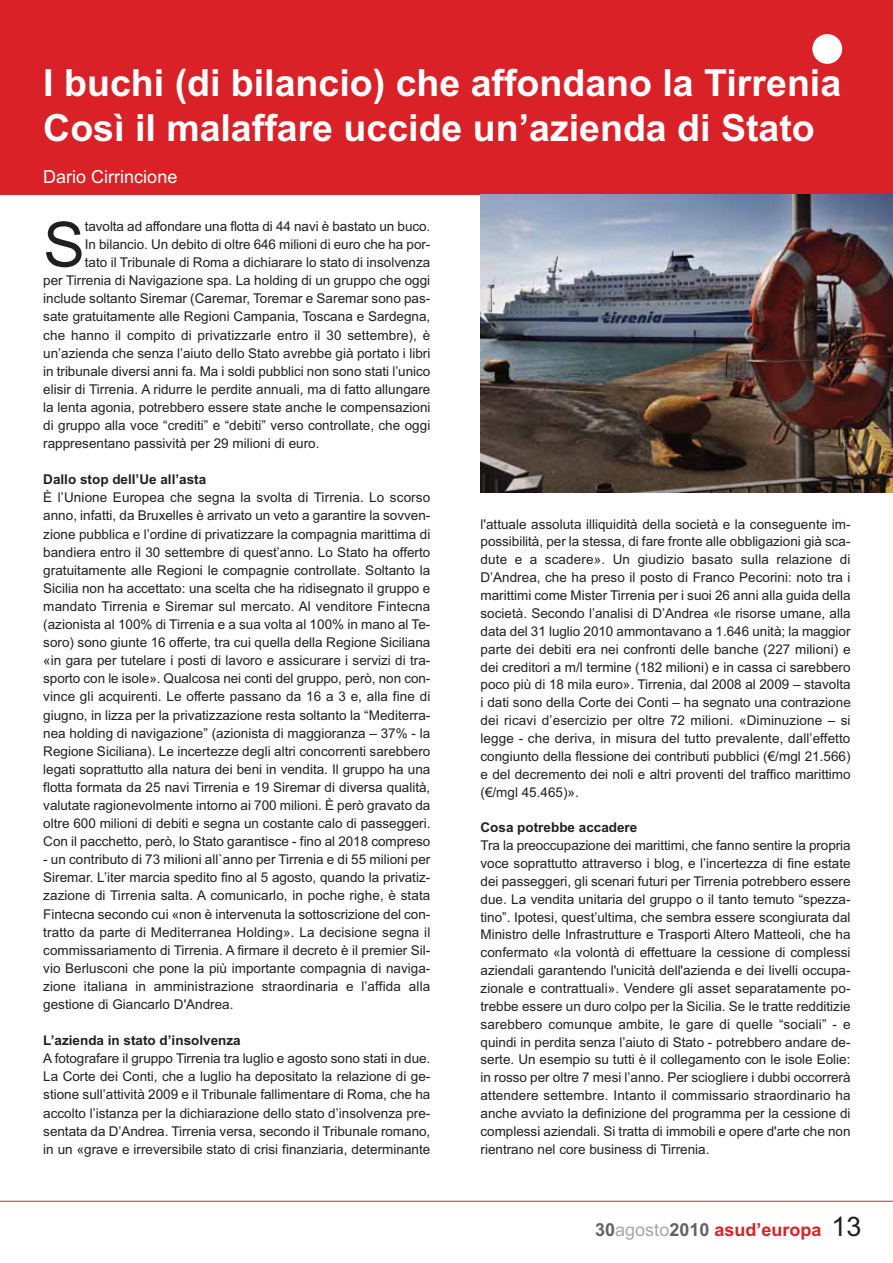
<style>
.page{position:relative;width:893px;height:1263px;background:#fff}
.page>*{position:absolute;margin:0;border:0;box-sizing:border-box;transform-origin:0 0}
.t1{font:62.25px "Arial";color:#231f20}
.t2{font:700 37.5px/45px "Arial";color:#fff}
.t3{font:700 18px "Arial";color:#da2128}
.t4{font:18px "Arial";color:#fff}
.t5{font:13.5px/18.1px "Arial";color:#231f20;text-align:justify}
.t6{font:700 13.5px "Arial";color:#231f20}
.s1{color:#656262}
.s2{font-weight:400;color:#a9a7a6}
.s3{font-weight:400;font-size:27px;color:#231f20}
</style>
<div class="page">
<div style="left:0;top:0;width:892px;height:194px;background:#da2128"></div>
<hr style="left:0;top:1201px;width:892px;height:1px;background:#da2128">
<div style="left:812px;top:34px;width:30px;height:30px;background:#fff;border-radius:50%"></div>
<img style="left:480px;top:195px;width:412px;height:297px">
<h2 class="t2" style="left:43px;top:64px;width:799px">I buchi (di bilancio) che affondano la Tirrenia<br>Così il malaffare uccide un’azienda di Stato</h2>
<h3 class="t4" style="left:43px;top:170px;width:135px">Dario Cirrincione</h3>
<h1 class="t1" style="left:43px;top:222px;width:43px">S</h1>
<p class="t5" style="left:85px;top:219px;width:347px">tavolta ad affondare una flotta di 44 navi è bastato un buco.</p>
<p class="t5" style="left:85px;top:237px;width:347px">In bilancio. Un debito di oltre 646 milioni di euro che ha por-</p>
<p class="t5" style="left:85px;top:255px;width:347px">tato il Tribunale di Roma a dichiarare lo stato di insolvenza</p>
<p class="t5" style="left:43px;top:273px;width:388px">per Tirrenia di Navigazione spa. La holding di un gruppo che oggi</p>
<p class="t5" style="left:43px;top:291px;width:388px">include soltanto Siremar (Caremar, Toremar e Saremar sono pas-</p>
<p class="t5" style="left:43px;top:309px;width:388px">sate gratuitamente alle Regioni Campania, Toscana e Sardegna,</p>
<p class="t5" style="left:43px;top:327px;width:388px">che hanno il compito di privatizzarle entro il 30 settembre), è</p>
<p class="t5" style="left:43px;top:345px;width:388px">un’azienda che senza l’aiuto dello Stato avrebbe già portato i libri</p>
<p class="t5" style="left:43px;top:363px;width:388px">in tribunale diversi anni fa. Ma i soldi pubblici non sono stati l’unico</p>
<p class="t5" style="left:43px;top:381px;width:388px">elisir di Tirrenia. A ridurre le perdite annuali, ma di fatto allungare</p>
<p class="t5" style="left:43px;top:399px;width:389px">la lenta agonia, potrebbero essere state anche le compensazioni</p>
<p class="t5" style="left:43px;top:418px;width:388px">di gruppo alla voce “crediti” e “debiti” verso controllate, che oggi</p>
<p class="t5" style="left:43px;top:436px;width:278px">rappresentano passività per 29 milioni di euro.</p>
<p class="t6" style="left:43px;top:475px;width:164px">Dallo stop dell’Ue all’asta</p>
<p class="t5" style="left:43px;top:490px;width:388px">È l’Unione Europea che segna la svolta di Tirrenia. Lo scorso anno, infatti, da Bruxelles è arrivato un veto a garantire la sovven&shy;zione pubblica e l’ordine di privatizzare la compagnia marittima di bandiera entro il 30 settembre di quest’anno. Lo Stato ha offerto gratuitamente alle Regioni le compagnie controllate. Soltanto la Sicilia non ha accettato: una scelta che ha ridisegnato il gruppo e mandato Tirrenia e Siremar sul mercato. Al venditore Fintecna (azionista al 100% di Tirrenia e a sua volta al 100% in mano al Te&shy;soro) sono giunte 16 offerte, tra cui quella della Regione Siciliana «in gara per tutelare i posti di lavoro e assicurare i servizi di tra&shy;sporto con le isole». Qualcosa nei conti del gruppo, però, non con&shy;vince gli acquirenti. Le offerte passano da 16 a 3 e, alla fine di giugno, in lizza per la privatizzazione resta soltanto la “Mediterra&shy;nea holding di navigazione” (azionista di maggioranza – 37% - la Regione Siciliana). Le incertezze degli altri concorrenti sarebbero legati soprattutto alla natura dei beni in vendita. Il gruppo ha una flotta formata da 25 navi Tirrenia e 19 Siremar di diversa qualità, valutate ragionevolmente intorno ai 700 milioni. È però gravato da oltre 600 milioni di debiti e segna un costante calo di passeggeri.<br>Con il pacchetto, però, lo Stato garantisce - fino al 2018 compreso</p>
<p class="t5" style="left:43px;top:852px;width:388px">- un contributo di 73 milioni all`anno per Tirrenia e di 55 milioni per Siremar. L’iter marcia spedito fino al 5 agosto, quando la privatiz&shy;zazione di Tirrenia salta. A comunicarlo, in poche righe, è stata Fintecna secondo cui «non è intervenuta la sottoscrizione del con&shy;tratto da parte di Mediterranea Holding». La decisione segna il commissariamento di Tirrenia. A firmare il decreto è il premier Sil&shy;vio Berlusconi che pone la più importante compagnia di naviga&shy;zione italiana in amministrazione straordinaria e l’affida alla gestione di Giancarlo D'Andrea.</p>
<p class="t6" style="left:43px;top:1036px;width:199px">L’azienda in stato d’insolvenza</p>
<p class="t5" style="left:43px;top:1051px;width:388px">A fotografare il gruppo Tirrenia tra luglio e agosto sono stati in due.<br>La Corte dei Conti, che a luglio ha depositato la relazione di ge&shy;stione sull’attività 2009 e il Tribunale fallimentare di Roma, che ha accolto l’istanza per la dichiarazione dello stato d’insolvenza pre&shy;sentata da D’Andrea. Tirrenia versa, secondo il Tribunale romano, in un «grave e irreversibile stato di crisi finanziaria, determinante</p>
<p class="t5" style="left:480px;top:516px;width:372px">l'attuale assoluta illiquidità della società e la conseguente im&shy;possibilità, per la stessa, di fare fronte alle obbligazioni già sca&shy;dute e a scadere». Un giudizio basato sulla relazione di D’Andrea, che ha preso il posto di Franco Pecorini: noto tra i marittimi come Mister Tirrenia per i suoi 26 anni alla guida della società. Secondo l’analisi di D’Andrea «le risorse umane, alla data del 31 luglio 2010 ammontavano a 1.646 unità; la maggior parte dei debiti era nei confronti delle banche (227 milioni) e dei creditori a m/l termine (182 milioni) e in cassa ci sarebbero poco più di 18 mila euro». Tirrenia, dal 2008 al 2009 – stavolta i dati sono della Corte dei Conti – ha segnato una contrazione dei ricavi d’esercizio per oltre 72 milioni. «Diminuzione – si legge - che deriva, in misura del tutto prevalente, dall’effetto congiunto della flessione dei contributi pubblici (€/mgl 21.566) e del decremento dei noli e altri proventi del traffico marittimo (€/mgl 45.465)».</p>
<p class="t6" style="left:480px;top:823px;width:158px">Cosa potrebbe accadere</p>
<p class="t5" style="left:480px;top:838px;width:371px">Tra la preoccupazione dei marittimi, che fanno sentire la propria voce soprattutto attraverso i blog, e l’incertezza di fine estate dei passeggeri, gli scenari futuri per Tirrenia potrebbero essere due. La vendita unitaria del gruppo o il tanto temuto “spezza&shy;tino”. Ipotesi, quest’ultima, che sembra essere scongiurata dal Ministro delle Infrastrutture e Trasporti Altero Matteoli, che ha confermato «la volontà di effettuare la cessione di complessi aziendali garantendo l'unicità dell'azienda e dei livelli occupa&shy;zionale e contrattuali». Vendere gli asset separatamente po&shy;trebbe essere un duro colpo per la Sicilia. Se le tratte redditizie sarebbero comunque ambite, le gare di quelle “sociali” - e quindi in perdita senza l’aiuto di Stato - potrebbero andare de&shy;serte. Un esempio su tutti è il collegamento con le isole Eolie: in rosso per oltre 7 mesi l’anno. Per sciogliere i dubbi occorrerà attendere settembre. Intanto il commissario straordinario ha anche avviato la definizione del programma per la cessione di complessi aziendali. Si tratta di immobili e opere d'arte che non rientrano nel core business di Tirrenia.</p>
<h3 class="t3" style="left:595px;top:1223px;width:268px"><span class="s1">30</span><span class="s2">agosto</span><span class="s1">2010</span> asud’europa <span class="s3">13</span></h3>
</div>
